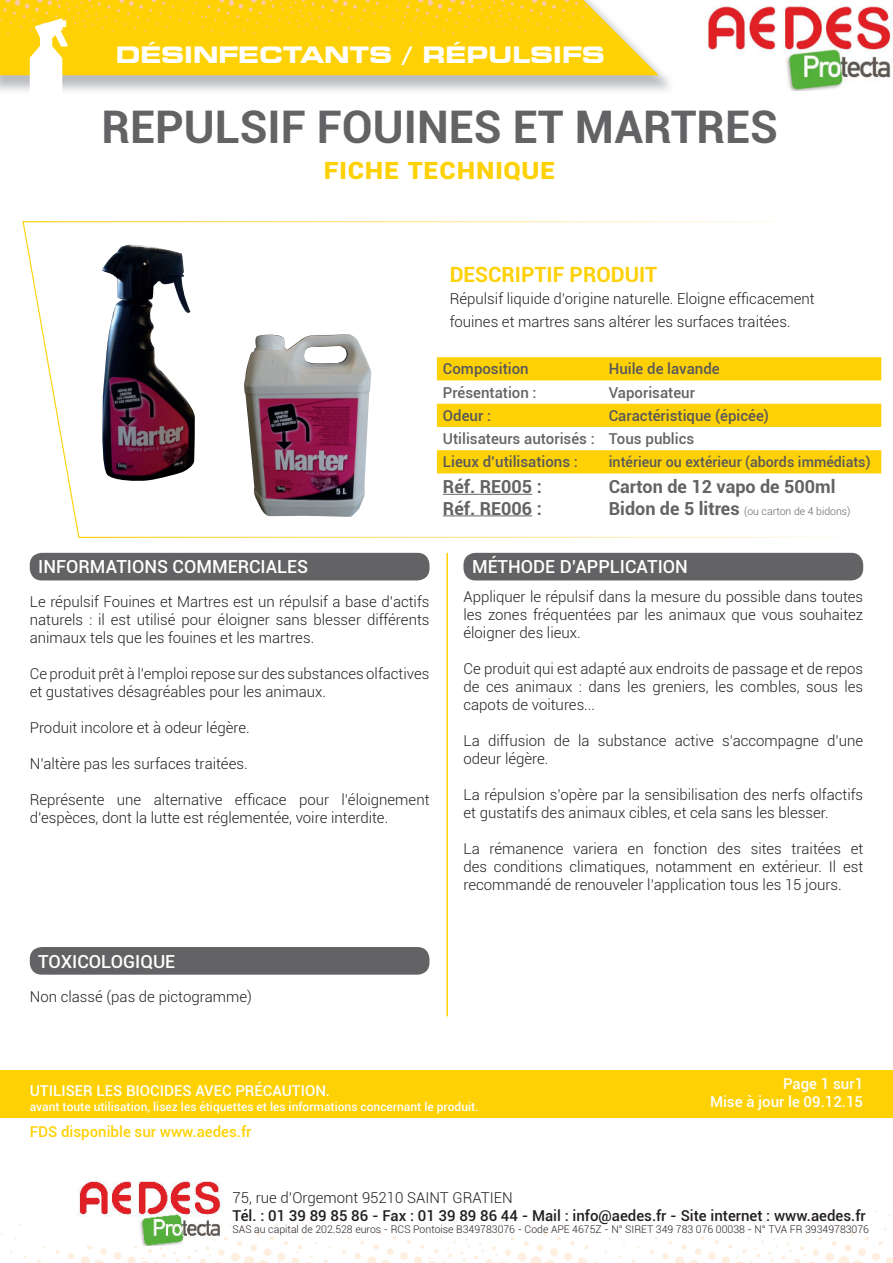
<style>
.page{position:relative;width:893px;height:1263px;background:#fff}
.page>*{position:absolute;margin:0;border:0;box-sizing:border-box;transform-origin:0 0}
.t1{font:700 45px "Roboto";color:#636366}
.t2{font:700 30px "Roboto";color:#fed105}
.t3{font:700 expanded 22.5px "Square 721 BT";color:#fff}
.t4{font:700 21px "Roboto";color:#fed105}
.t5{font:500 18px "Roboto";color:#fff}
.t6{font:700 18px/21.6px "Roboto";color:#636366}
.t7{font:300 15px/18px "Roboto";color:#231f20}
.t8{font:500 15px "Roboto";color:#231f20}
.t9{font:500 15px "Roboto";color:#57585a}
.t10{font:500 15px/18px "Roboto";color:#fff;text-align:right}
.t11{font:500 15px "Roboto";color:#636366}
.t12{font:500 15px "Roboto";color:#fed105}
.t13{font:500 14.25px "Roboto";color:#57585a}
.t14{font:500 12px "Roboto";color:#fff}
.t15{font:300 10.5px "Roboto";color:#231f20}
.t16{font:300 10.5px "Roboto";color:#636366}
.s1{font-size:15px}
.s2{font-weight:700;font-size:18px}
</style>
<div class="page">
<svg style="left:87px;top:1246px;width:5px;height:3px"></svg>
<svg style="left:55px;top:1250px;width:4px;height:4px"></svg>
<div style="left:100px;top:1248px;width:7px;height:7px;background:#feefe1;border-radius:50%"></div>
<svg style="left:68px;top:1253px;width:6px;height:6px"></svg>
<svg style="left:114px;top:1252px;width:7px;height:8px"></svg>
<svg style="left:37px;top:1259px;width:4px;height:4px"></svg>
<svg style="left:81px;top:1256px;width:23px;height:7px"></svg>
<svg style="left:174px;top:1251px;width:5px;height:11px"></svg>
<svg style="left:127px;top:1246px;width:39px;height:17px"></svg>
<svg style="left:187px;top:1210px;width:411px;height:53px"></svg>
<svg style="left:604px;top:1210px;width:289px;height:53px"></svg>
<svg style="left:22px;top:221px;width:856px;height:317px"></svg>
<img style="left:102px;top:245px;width:94px;height:237px">
<img style="left:244px;top:334px;width:127px;height:183px">
<svg style="left:437px;top:357px;width:444px;height:116px;fill:#fed105"></svg>
<hr style="left:443px;top:494px;width:89px;height:1px;background:#636366">
<hr style="left:443px;top:515px;width:89px;height:1px;background:#636366">
<svg style="left:0;top:0;width:659px;height:75px"></svg>
<div style="left:30px;top:553px;width:399px;height:27px;background:#636366;border-radius:12px"></div>
<div style="left:30px;top:947px;width:399px;height:28px;background:#636366;border-radius:12px"></div>
<div style="left:463px;top:553px;width:400px;height:27px;background:#636366;border-radius:12px"></div>
<hr style="left:446px;top:553px;width:2px;height:463px;background:#fed105">
<svg style="left:1px;top:0;width:592px;height:93px;background:#f6d336"></svg>
<div style="left:0;top:1070px;width:893px;height:48px;background:#fed105"></div>
<img style="left:78px;top:1181px;width:144px;height:65px">
<img style="left:707px;top:6px;width:185px;height:85px">
<h3 class="t3" style="left:116px;top:46px;width:490px">DÉSINFECTANTS / RÉPULSIFS</h3>
<h1 class="t1" style="left:101px;top:108px;width:678px">REPULSIF FOUINES ET MARTRES</h1>
<h2 class="t2" style="left:323px;top:147px;width:234px">fiche technique</h2>
<h3 class="t4" style="left:450px;top:265px;width:209px">DESCRIPTIF PRODUIT</h3>
<p class="t7" style="left:450px;top:287px;width:367px;line-height:22.5px">Répulsif liquide d’origine naturelle. Eloigne efficacement fouines et martres sans altérer les surfaces traitées.</p>
<p class="t9" style="left:443px;top:363px;width:87px">Composition</p>
<p class="t9" style="left:609px;top:363px;width:112px">Huile de lavande</p>
<p class="t11" style="left:443px;top:386px;width:95px">Présentation :</p>
<p class="t11" style="left:609px;top:386px;width:88px">Vaporisateur</p>
<p class="t9" style="left:443px;top:409px;width:50px">Odeur :</p>
<p class="t9" style="left:609px;top:409px;width:162px">Caractéristique (épicée)</p>
<p class="t11" style="left:443px;top:432px;width:253px">Utilisateurs autorisés : Tous publics</p>
<p class="t9" style="left:443px;top:456px;width:137px">Lieux d’utilisations :</p>
<p class="t13" style="left:609px;top:456px;width:263px"><span class="s1">i</span>ntérieur ou extérieur (abords immédiats)</p>
<p class="t6" style="left:443px;top:477px;width:100px">Réf. RE005 :<br>Réf. RE006 :</p>
<p class="t6" style="left:609px;top:477px;width:228px">Carton de 12 vapo de 500ml</p>
<p class="t16" style="left:609px;top:506px;width:243px"><span class="s2">Bidon de 5 litres</span> (ou carton de 4 bidons)</p>
<p class="t5" style="left:38px;top:559px;width:271px">INFORMATIONS COMMERCIALES</p>
<p class="t7" style="left:30px;top:593px;width:401px;text-align:justify">Le répulsif Fouines et Martres est un répulsif a base d’actifs naturels : il est utilisé pour éloigner sans blesser différents animaux tels que les fouines et les martres.</p>
<p class="t7" style="left:30px;top:664px;width:401px">Ce produit prêt à l’emploi repose sur des substances olfactives et gustatives désagréables pour les animaux.</p>
<p class="t7" style="left:30px;top:719px;width:222px">Produit incolore et à odeur légère.</p>
<p class="t7" style="left:30px;top:755px;width:219px">N’altère pas les surfaces traitées.</p>
<p class="t7" style="left:30px;top:790px;width:401px">Représente une alternative efficace pour l’éloignement d’espèces, dont la lutte est réglementée, voire interdite.</p>
<p class="t5" style="left:472px;top:559px;width:217px">MÉTHODE D’APPLICATION</p>
<p class="t7" style="left:463px;top:587px;width:401px;text-align:justify">Appliquer le répulsif dans la mesure du possible dans toutes les zones fréquentées par les animaux que vous souhaitez éloigner des lieux.</p>
<p class="t7" style="left:463px;top:659px;width:401px;text-align:justify">Ce produit qui est adapté aux endroits de passage et de repos de ces animaux : dans les greniers, les combles, sous les capots de voitures...</p>
<p class="t7" style="left:463px;top:731px;width:401px">La diffusion de la substance active s’accompagne d’une odeur légère.</p>
<p class="t7" style="left:463px;top:787px;width:401px">La répulsion s’opère par la sensibilisation des nerfs olfactifs et gustatifs des animaux cibles, et cela sans les blesser.</p>
<p class="t7" style="left:463px;top:839px;width:401px;text-align:justify">La rémanence variera en fonction des sites traitées et des conditions climatiques, notamment en extérieur. Il est recommandé de renouveler l’application tous les 15 jours.</p>
<p class="t5" style="left:38px;top:953px;width:138px">TOXICOLOGIQUE</p>
<p class="t7" style="left:30px;top:987px;width:224px">Non classé (pas de pictogramme)</p>
<p class="t10" style="left:30px;top:1083px;width:302px">UTILISER LES BIOCIDES AVEC PRÉCAUTION.</p>
<p class="t14" style="left:30px;top:1101px;width:450px">avant toute utilisation, lisez les étiquettes et les informations concernant le produit.</p>
<p class="t12" style="left:30px;top:1125px;width:223px">FDS disponible sur www.aedes.fr</p>
<p class="t10" style="left:710px;top:1076px;width:155px">Page 1 sur1<br>Mise à jour le 09.12.15</p>
<p class="t7" style="left:233px;top:1188px;width:282px">75, rue d’Orgemont 95210 SAINT GRATIEN</p>
<p class="t8" style="left:233px;top:1209px;width:635px">Tél. : 01 39 89 85 86 - Fax : 01 39 89 86 44 - Mail : info@aedes.fr - Site internet : www.aedes.fr</p>
<p class="t15" style="left:233px;top:1222px;width:638px">SAS au capital de 202.528 euros - RCS Pontoise B349783076 - Code APE 4675Z - N° SIRET 349 783 076 00038 - N° TVA FR 39349783076</p>
</div>
